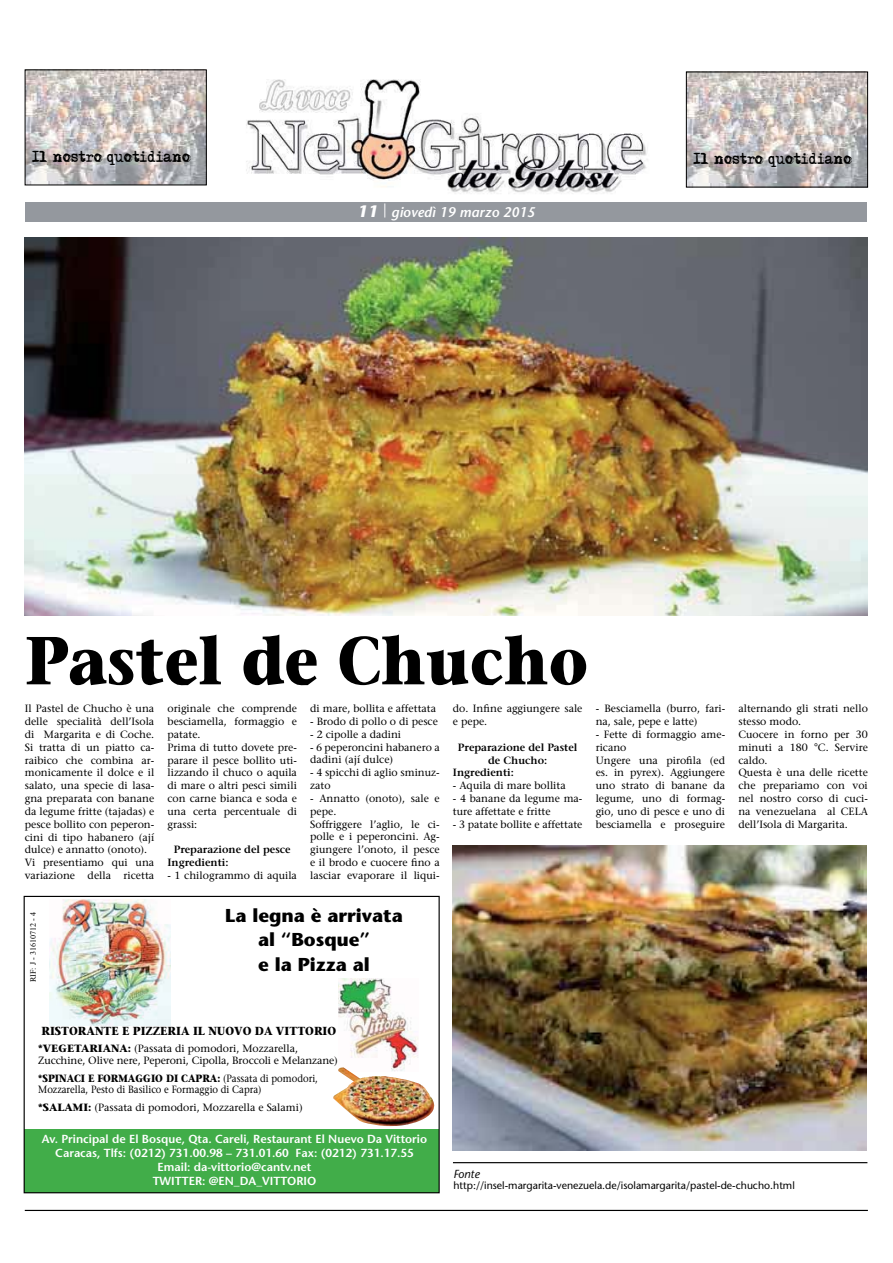
<style>
.page{position:relative;width:893px;height:1263px;background:#fff}
.page>*{position:absolute;margin:0;border:0;box-sizing:border-box;transform-origin:0 0}
.t1{font:700 67.65px "Stone Serif";color:#000;scale:.9 1}
.t2{font:700 18.6px/24.5px "Stone Sans";color:#000;text-align:center}
.t3{font:13.95px "Adler";letter-spacing:-.01em;color:#000;scale:.9 1}
.t4{font:italic 600 13.95px "Stone Sans";color:#fff}
.t5{font:600 11.7px/14px "Stone Sans";color:#fff;text-align:center}
.t6{font:700 11.7px "Stone Serif";color:#000;scale:.92 1}
.t7{font:italic 11.7px "Stone Sans";color:#000}
.t8{font:10.5px/12.9px "Stone Serif";color:#000}
.t9{font:10.5px/11.7px "Stone Serif";color:#000;scale:.9 1}
.t10{font:600 10.5px/12.9px "Stone Serif";color:#000}
.t11{font:10.5px "Stone Sans";color:#000}
.t12{font:8.1px "Times New Roman";color:#000}
.s1{font-weight:700;font-size:16.35px}
.s2{font-weight:700}
</style>
<div class="page">
<div style="left:25px;top:202px;width:842px;height:20px;background:#94989e"></div>
<img style="left:25px;top:80px;width:843px;height:114px">
<img style="left:27px;top:72px;width:178px;height:111px">
<img style="left:688px;top:74px;width:178px;height:111px">
<div style="left:686px;top:72px;width:182px;height:115px;border:1px solid #000"></div>
<hr style="left:25px;top:1210px;width:843px;height:1px;background:#000">
<hr style="left:453px;top:1162px;width:414px;height:1px;background:#000">
<img style="left:25px;top:237px;width:843px;height:379px">
<div style="left:24px;top:1129px;width:414px;height:64px;background:#41ad49"></div>
<div style="left:24px;top:896px;width:416px;height:297px;border:1px solid #000"></div>
<img style="left:339px;top:978px;width:79px;height:89px">
<img style="left:50px;top:899px;width:120px;height:126px">
<img style="left:333px;top:1067px;width:101px;height:59px">
<img style="left:453px;top:846px;width:414px;height:304px">
<h3 class="t3" style="left:32px;top:149px;width:178px">Il nostro quotidiano</h3>
<h3 class="t3" style="left:693px;top:151px;width:178px">Il nostro quotidiano</h3>
<h3 class="t4" style="left:357px;top:207px;width:179px"><span class="s1">11</span> <sup>|</sup> giovedì 19 marzo 2015</h3>
<h1 class="t1" style="left:25px;top:635px;width:627px">Pastel de Chucho</h1>
<p class="t8" style="left:25px;top:703px;width:131px">Il Pastel de Chucho è una delle specialità dell’Isola di Margarita e di Coche.<br>Si tratta di un piatto ca&shy;raibico che combina ar&shy;monicamente il dolce e il salato, una specie di lasa&shy;gna preparata con banane da legume fritte (tajadas) e pesce bollito con peperon&shy;cini di tipo habanero (ají dulce) e annatto (onoto).<br>Vi presentiamo qui una variazione della ricetta</p>
<p class="t8" style="left:167px;top:703px;width:131px">originale che comprende besciamella, formaggio e patate.<br>Prima di tutto dovete pre&shy;parare il pesce bollito uti&shy;lizzando il chuco o aquila di mare o altri pesci simili con carne bianca e soda e una certa percentuale di grassi:</p>
<p class="t10" style="left:167px;top:844px;width:125px;text-indent:6px">Preparazione del pesce<br>Ingredienti:</p>
<p class="t8" style="left:167px;top:870px;width:131px">- 1 chilogrammo di aquila</p>
<p class="t8" style="left:310px;top:703px;width:127px">di mare, bollita e affettata</p>
<p class="t8" style="left:310px;top:716px;width:129px">- Brodo di pollo o di pesce</p>
<p class="t8" style="left:310px;top:729px;width:92px">- 2 cipolle a dadini</p>
<p class="t8" style="left:310px;top:742px;width:131px">- 6 peperoncini habanero a dadini (ají dulce)</p>
<p class="t8" style="left:310px;top:767px;width:131px">- 4 spicchi di aglio sminuz&shy;zato</p>
<p class="t8" style="left:310px;top:793px;width:131px">- Annatto (onoto), sale e pepe.<br>Soffriggere l’aglio, le ci&shy;polle e i peperoncini. Ag&shy;giungere l’onoto, il pesce e il brodo e cuocere fino a lasciar evaporare il liqui-</p>
<p class="t8" style="left:453px;top:703px;width:131px">do. Infine aggiungere sale e pepe.</p>
<p class="t10" style="left:458px;top:742px;width:121px">Preparazione del Pastel</p>
<p class="t10" style="left:488px;top:755px;width:61px">de Chucho:</p>
<p class="t10" style="left:453px;top:767px;width:63px">Ingredienti:</p>
<p class="t8" style="left:453px;top:780px;width:114px">- Aquila di mare bollita</p>
<p class="t8" style="left:453px;top:793px;width:131px">- 4 banane da legume ma&shy;ture affettate e fritte</p>
<p class="t8" style="left:453px;top:819px;width:131px">- 3 patate bollite e affettate</p>
<p class="t8" style="left:596px;top:703px;width:131px">- Besciamella (burro, fari&shy;na, sale, pepe e latte)</p>
<p class="t8" style="left:596px;top:729px;width:131px">- Fette di formaggio ame&shy;ricano<br>Ungere una pirofila (ed es. in pyrex). Aggiungere uno strato di banane da legume, uno di formag&shy;gio, uno di pesce e uno di besciamella e proseguire</p>
<p class="t12" style="left:30px;top:982px;width:72px;rotate:-90deg">RIF: J - 31610712 - 4</p>
<h2 class="t2" style="left:225px;top:905px;width:179px">La legna è arrivata al “Bosque”<br>e la Pizza al</h2>
<p class="t8" style="left:738px;top:703px;width:131px">alternando gli strati nello stesso modo.<br>Cuocere in forno per 30 minuti a 180 °C. Servire caldo.<br>Questa è una delle ricette che prepariamo con voi nel nostro corso di cuci&shy;na venezuelana al CELA dell’Isola di Margarita.</p>
<p class="t6" style="left:41px;top:1026px;width:322px">RISTORANTE E PIZZERIA IL NUOVO DA VITTORIO</p>
<p class="t8" style="left:38px;top:1044px;width:301px;line-height:11.7px"><span class="s2">*VEGETARIANA:</span> (Passata di pomodori, Mozzarella,<br>Zucchine, Olive nere, Peperoni, Cipolla, Broccoli e Melanzane)</p>
<p class="t9" style="left:38px;top:1073px;width:312px"><span class="s2">*SPINACI E FORMAGGIO DI CAPRA:</span> (Passata di pomodori,<br>Mozzarella, Pesto di Basilico e Formaggio di Capra)</p>
<p class="t8" style="left:38px;top:1102px;width:266px"><span class="s2">*SALAMI:</span> (Passata di pomodori, Mozzarella e Salami)</p>
<p class="t5" style="left:42px;top:1134px;width:387px">Av. Principal de El Bosque, Qta. Careli, Restaurant El Nuevo Da Vittorio Caracas, Tlfs: (0212) 731.00.98 – 731.01.60 Fax: (0212) 731.17.55<br>Email: da-vittorio@cantv.net<br>TWITTER: @EN_DA_VITTORIO</p>
<p class="t7" style="left:453px;top:1170px;width:28px">Fonte</p>
<p class="t11" style="left:453px;top:1181px;width:343px">http://insel-margarita-venezuela.de/isolamargarita/pastel-de-chucho.html</p>
</div>
